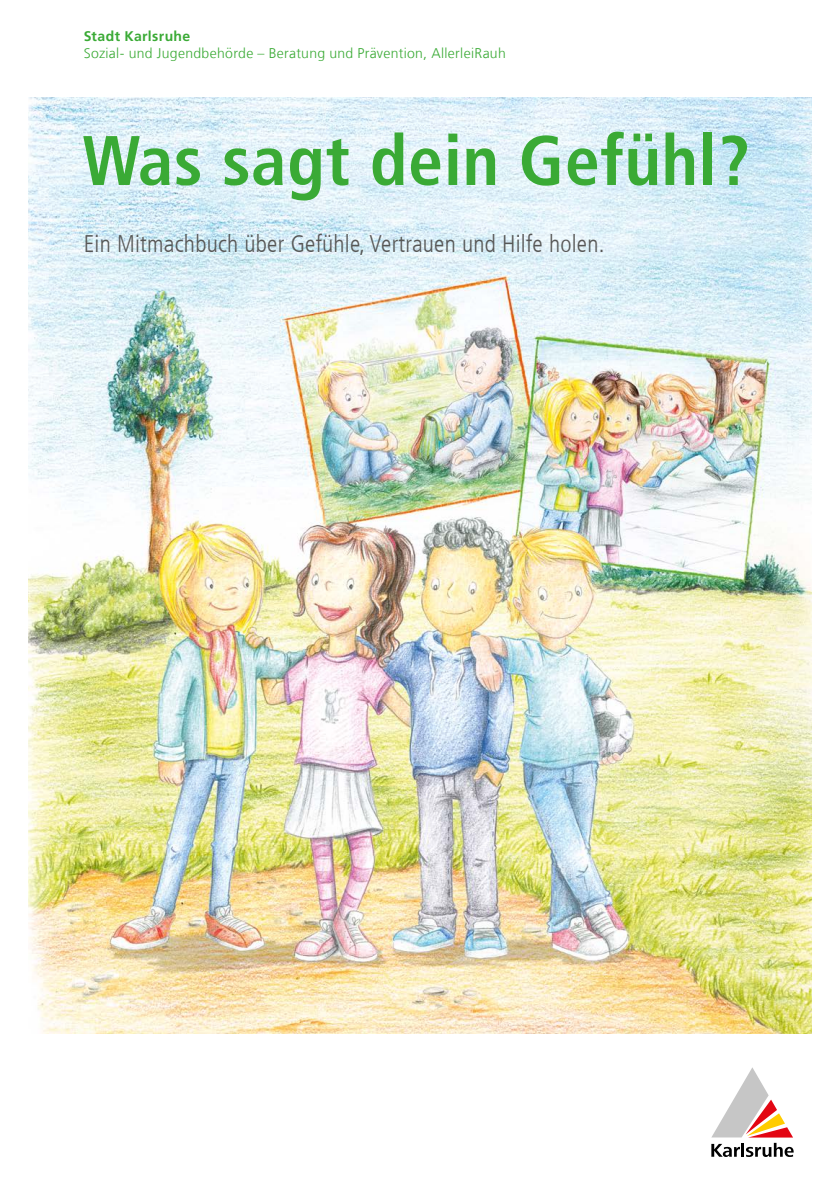
<style>
.page{position:relative;width:840px;height:1191px;background:#fff}
.page>*{position:absolute;margin:0;border:0;box-sizing:border-box;transform-origin:0 0}
.t1{font:700 condensed 70px "Frutiger For Karlsruhe";letter-spacing:.01em;color:#3aaa35}
.t2{font:300 condensed 24px "Frutiger For Karlsruhe";letter-spacing:.01em;color:#575756}
.t3{font:300 14px "Frutiger For Karlsruhe";letter-spacing:.02em;color:#3aaa35}
.t4{font:700 14px "Frutiger For Karlsruhe";letter-spacing:.025em;color:#3aaa35}
</style>
<div class="page">
<img style="left:28px;top:97px;width:783px;height:936px">
<svg style="left:711px;top:1067px;width:82px;height:90px"></svg>
<p class="t4" style="left:84px;top:28px;width:108px">Stadt Karlsruhe</p>
<p class="t3" style="left:84px;top:45px;width:423px">Sozial- und Jugendbehörde – Beratung und Prävention, AllerleiRauh</p>
<h1 class="t1" style="left:82px;top:119px;width:669px">Was sagt dein Gefühl?</h1>
<h2 class="t2" style="left:84px;top:230px;width:522px">Ein Mitmachbuch über Gefühle, Vertrauen und Hilfe holen.</h2>
</div>
